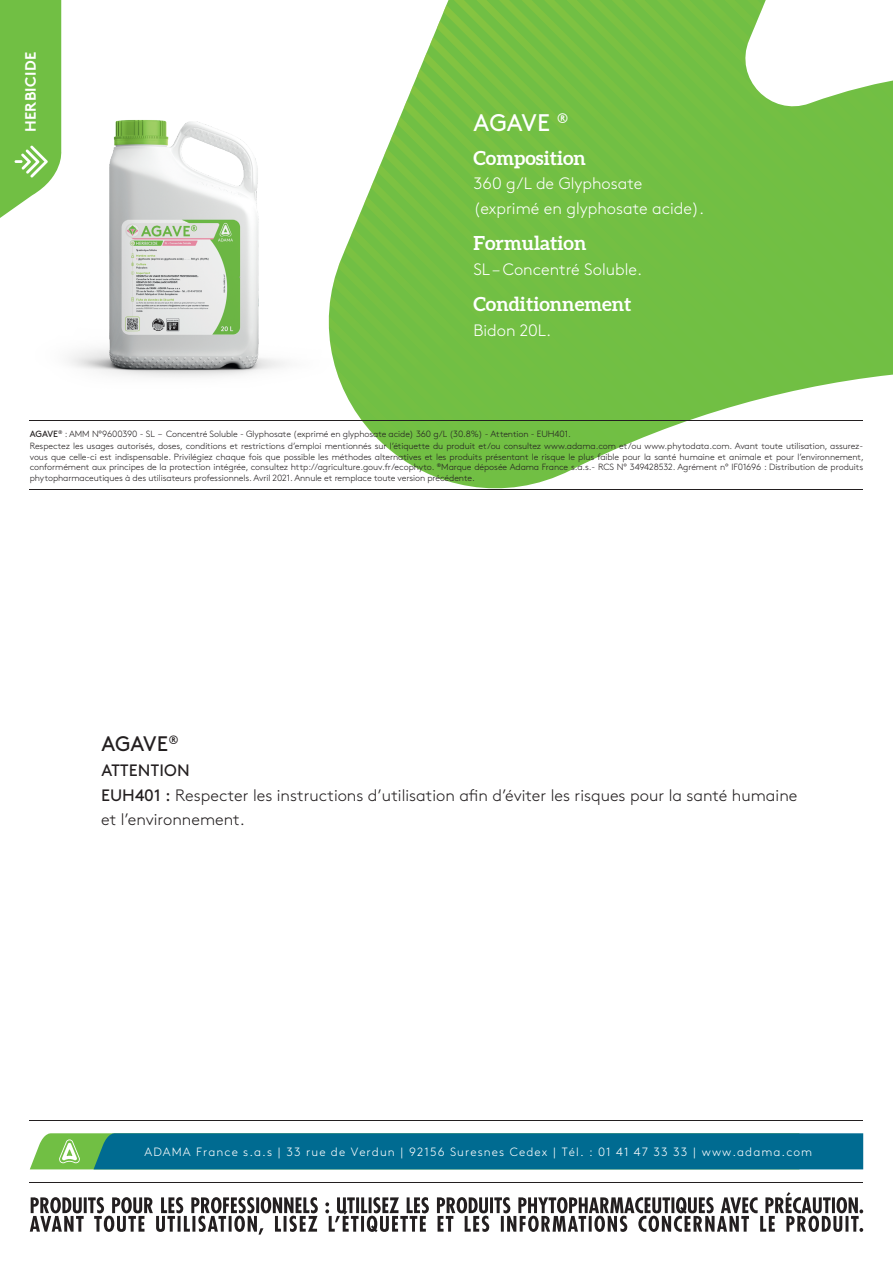
<style>
.page{position:relative;width:893px;height:1263px;background:#fff}
.page>*{position:absolute;margin:0;border:0;box-sizing:border-box;transform-origin:0 0}
.t1{font:24px "Brown Pro";letter-spacing:-.005em;color:#fff}
.t2{font:21px "Brown Std";letter-spacing:-.005em;color:#231f20}
.t3{font:700 19.5px "Aleo";color:#fff}
.t4{font:300 16.5px/24.5px "Brown Std";color:#231f20}
.t5{font:300 16.5px/24.6px "Brown Pro";color:#fff}
.t6{font:700 15px "Brown Pro";letter-spacing:.02em;color:#fff}
.t7{font:300 12px "Brown Std";letter-spacing:.09em;color:#fff}
.t8{font:300 9px/10.5px "Brown Std";letter-spacing:-.01em;color:#231f20}
.s1{font-weight:400}
</style>
<div class="page">
<svg style="left:30px;top:1192px;width:833px;height:43px"></svg>
<hr style="left:30px;top:1182px;width:833px;height:1px;background:#231f20">
<svg style="left:410px;top:0;width:483px;height:388px;fill:#71bf44"></svg>
<svg style="left:401px;top:93px;width:409px;height:300px;background:#79c24b"></svg>
<svg style="left:355px;top:115px;width:432px;height:374px;background:#83c659"></svg>
<hr style="left:30px;top:1120px;width:833px;height:1px;background:#231f20">
<hr style="left:30px;top:489px;width:833px;height:1px;background:#231f20">
<img style="left:69px;top:115px;width:291px;height:296px">
<svg style="left:0;top:0;width:62px;height:218px;background:#84c75d"></svg>
<svg style="left:30px;top:1133px;width:833px;height:36px;background:#0e748d"></svg>
<hr style="left:30px;top:420px;width:833px;height:1px;background:#231f20">
<h3 class="t6" style="left:18px;top:132px;width:82px;rotate:-90deg">HERBICIDE</h3>
<h1 class="t1" style="left:474px;top:104px;width:96px">AGAVE <sup>®</sup></h1>
<h3 class="t3" style="left:473px;top:146px;width:114px">Composition</h3>
<h3 class="t5" style="left:473px;top:170px;width:232px">360 g/L de Glyphosate (exprimé en glyphosate acide).</h3>
<h3 class="t3" style="left:473px;top:231px;width:115px">Formulation</h3>
<h3 class="t5" style="left:473px;top:256px;width:170px">SL – Concentré Soluble.</h3>
<h3 class="t3" style="left:473px;top:292px;width:160px">Conditionnement</h3>
<h3 class="t5" style="left:473px;top:316px;width:79px">Bidon 20L.</h3>
<p class="t8" style="left:30px;top:427px;width:835px;line-height:12.6px"><span class="s1">AGAVE</span><sup>®</sup> : AMM N°9600390 - SL – Concentré Soluble - Glyphosate (exprimé en glyphosate acide) 360 g/L (30.8%) - Attention - EUH401.<br>Respectez les usages autorisés, doses, conditions et restrictions d’emploi mentionnés sur l’étiquette du produit et/ou consultez www.adama.com et/ou www.phytodata.com. Avant toute utilisation, assurez-</p>
<p class="t8" style="left:30px;top:452px;width:835px;text-align:justify">vous que celle-ci est indispensable. Privilégiez chaque fois que possible les méthodes alternatives et les produits présentant le risque le plus faible pour la santé humaine et animale et pour l’environnement, conformément aux principes de la protection intégrée, consultez http://agriculture.gouv.fr/ecophyto. <sup>®</sup>Marque déposée Adama France s.a.s.- RCS N° 349428532. Agrément n° IF01696 : Distribution de produits phytopharmaceutiques à des utilisateurs professionnels. Avril 2021. Annule et remplace toute version précédente.</p>
<h2 class="t2" style="left:101px;top:732px;width:79px">AGAVE<sup>®</sup></h2>
<h3 class="t4" style="left:101px;top:759px;width:698px"><span class="s1">ATTENTION<br>EUH401 :</span> Respecter les instructions d’utilisation afin d’éviter les risques pour la santé humaine et l’environnement.</h3>
<h3 class="t7" style="left:144px;top:1145px;width:669px">ADAMA France s.a.s | 33 rue de Verdun | 92156 Suresnes Cedex | Tél. : 01 41 47 33 33 | www.adama.com</h3>
</div>
